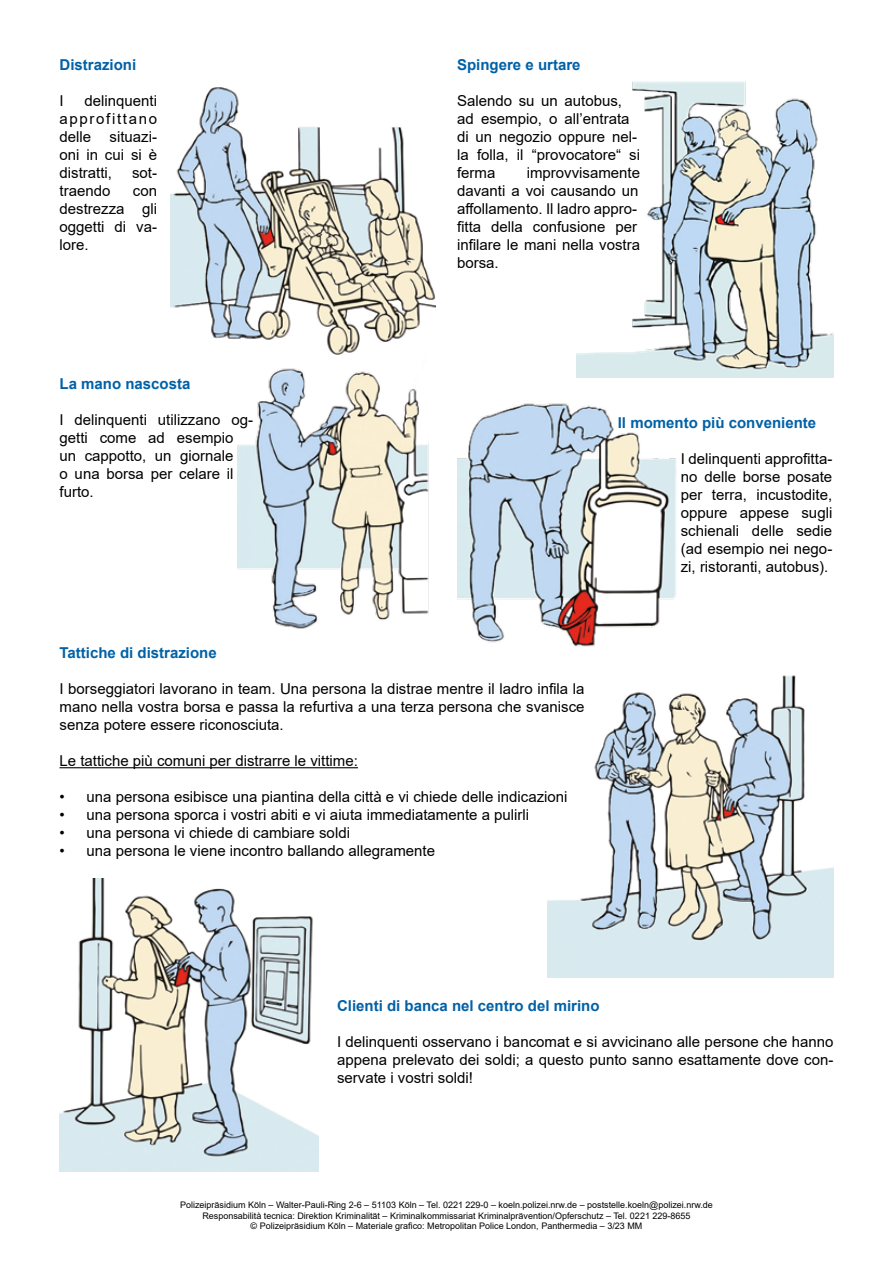
<style>
.page{position:relative;width:893px;height:1263px;background:#fff}
.page>*{position:absolute;margin:0;border:0;box-sizing:border-box;transform-origin:0 0}
.t1{font:15px/18px "Arial";color:#000;text-align:justify}
.t2{font:700 15px "Arial";color:#0061a7}
.t3{font:9px/10.8px "Arial";color:#000;text-align:center}
</style>
<div class="page">
<img style="left:170px;top:87px;width:266px;height:263px">
<img style="left:457px;top:403px;width:220px;height:244px">
<img style="left:577px;top:81px;width:257px;height:296px">
<img style="left:548px;top:675px;width:285px;height:303px">
<hr style="left:60px;top:767px;width:298px;height:1px;background:#000">
<img style="left:60px;top:878px;width:258px;height:293px">
<img style="left:237px;top:350px;width:192px;height:279px">
<p class="t2" style="left:60px;top:55px;width:78px">Distrazioni</p>
<p class="t1" style="left:60px;top:92px;width:6px">I</p>
<p class="t1" style="left:60px;top:92px;width:99px;text-indent:25px">delinquenti approfittano delle situazi&shy;oni in cui si è distratti,</p>
<p class="t1" style="left:132px;top:164px;width:27px">sot-</p>
<p class="t1" style="left:60px;top:182px;width:52px">traendo</p>
<p class="t1" style="left:60px;top:182px;width:99px;text-indent:73px">con destrezza gli oggetti di va&shy;lore.</p>
<p class="t2" style="left:60px;top:373px;width:132px">La mano nascosta</p>
<p class="t1" style="left:60px;top:411px;width:195px;text-align:left">I delinquenti utilizzano og&shy;getti come ad esempio un cappotto, un giornale<br>o una borsa per celare il furto.</p>
<p class="t2" style="left:457px;top:55px;width:125px">Spingere e urtare</p>
<p class="t1" style="left:457px;top:92px;width:184px;text-align:left">Salendo su un autobus, ad esempio, o all’entrata di un negozio oppure nel&shy;la folla, il “provocatore“ si ferma</p>
<p class="t1" style="left:457px;top:164px;width:184px;text-align:left;text-indent:70px">improvvisamente davanti a voi causando un affollamento. Il ladro appro&shy;fitta della confusione per infilare le mani nella vostra borsa.</p>
<p class="t2" style="left:618px;top:412px;width:200px">Il momento più conveniente</p>
<p class="t1" style="left:681px;top:449px;width:153px">I delinquenti approfitta&shy;no delle borse posate per terra, incustodite, oppure appese sugli schienali delle sedie (ad esempio nei nego&shy;zi, ristoranti, autobus).</p>
<p class="t2" style="left:60px;top:642px;width:159px">Tattiche di distrazione</p>
<p class="t1" style="left:60px;top:680px;width:526px">I borseggiatori lavorano in team. Una persona la distrae mentre il ladro infila la mano nella vostra borsa e passa la refurtiva a una terza persona che svanisce senza potere essere riconosciuta.</p>
<p class="t1" style="left:60px;top:752px;width:300px">Le tattiche più comuni per distrarre le vittime:</p>
<p class="t1" style="left:60px;top:788px;width:510px">• una persona esibisce una piantina della città e vi chiede delle indicazioni</p>
<p class="t1" style="left:60px;top:806px;width:471px">• una persona sporca i vostri abiti e vi aiuta immediatamente a pulirli</p>
<p class="t1" style="left:60px;top:824px;width:292px">• una persona vi chiede di cambiare soldi</p>
<p class="t1" style="left:60px;top:842px;width:377px">• una persona le viene incontro ballando allegramente</p>
<p class="t2" style="left:337px;top:995px;width:264px">Clienti di banca nel centro del mirino</p>
<p class="t1" style="left:337px;top:1033px;width:498px">I delinquenti osservano i bancomat e si avvicinano alle persone che hanno appena prelevato dei soldi; a questo punto sanno esattamente dove con&shy;servate i vostri soldi!</p>
<p class="t3" style="left:180px;top:1199px;width:534px">Polizeipräsidium Köln – Walter-Pauli-Ring 2-6 – 51103 Köln – Tel. 0221 229-0 – koeln.polizei.nrw.de – poststelle.koeln@polizei.nrw.de<br>Responsabilità tecnica: Direktion Kriminalität – Kriminalkommissariat Kriminalprävention/Opferschutz – Tel. 0221 229-8655<br>© Polizeipräsidium Köln – Materiale grafico: Metropolitan Police London, Panthermedia – 3/23 MM</p>
</div>
